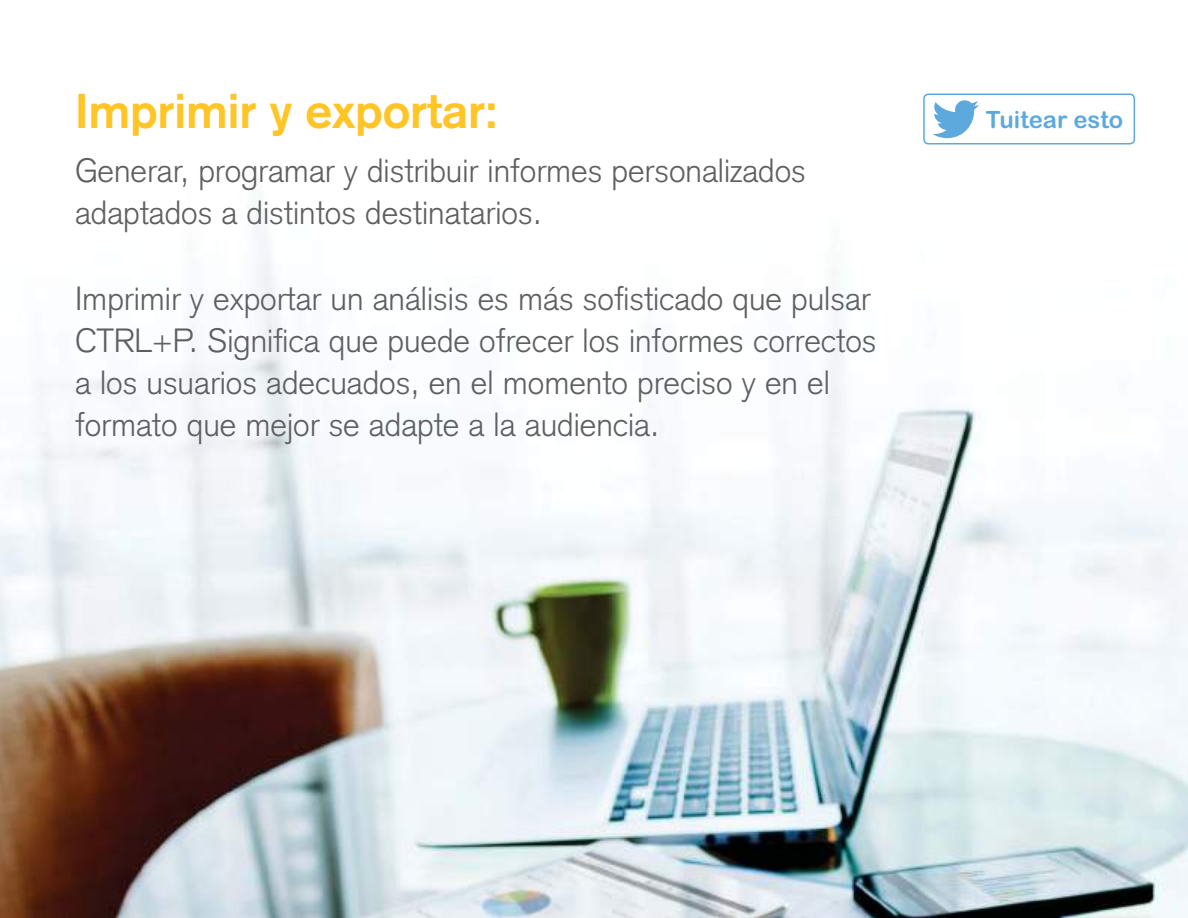
<style>
.page{position:relative;width:1188px;height:918px;background:#fff}
.page>*{position:absolute;margin:0;border:0;box-sizing:border-box;transform-origin:0 0}
.t1{font:700 48px "Basic Commercial LT Pro";color:#ffc426}
.t2{font:300 33px/42px "Basic Commercial LT Pro";color:#5f5f61}
.t3{font:23.85px "Arial Rounded MT Bold";color:#5da9dd}
</style>
<div class="page">
<img style="left:0;top:93px;width:1188px;height:825px">
<div style="left:923px;top:94px;width:212px;height:51px;border:2px solid #5da9dd;border-radius:4px"></div>
<svg style="left:932px;top:100px;width:47px;height:38px"></svg>
<h1 class="t1" style="left:75px;top:94px;width:425px">Imprimir y exportar:</h1>
<p class="t2" style="left:75px;top:154px;width:732px">Generar, programar y distribuir informes personalizados adaptados a distintos destinatarios.</p>
<p class="t2" style="left:75px;top:281px;width:803px">Imprimir y exportar un análisis es más sofisticado que pulsar CTRL+P. Significa que puede ofrecer los informes correctos a los usuarios adecuados, en el momento preciso y en el formato que mejor se adapte a la audiencia.</p>
<p class="t3" style="left:986px;top:106px;width:139px">Tuitear esto</p>
</div>
